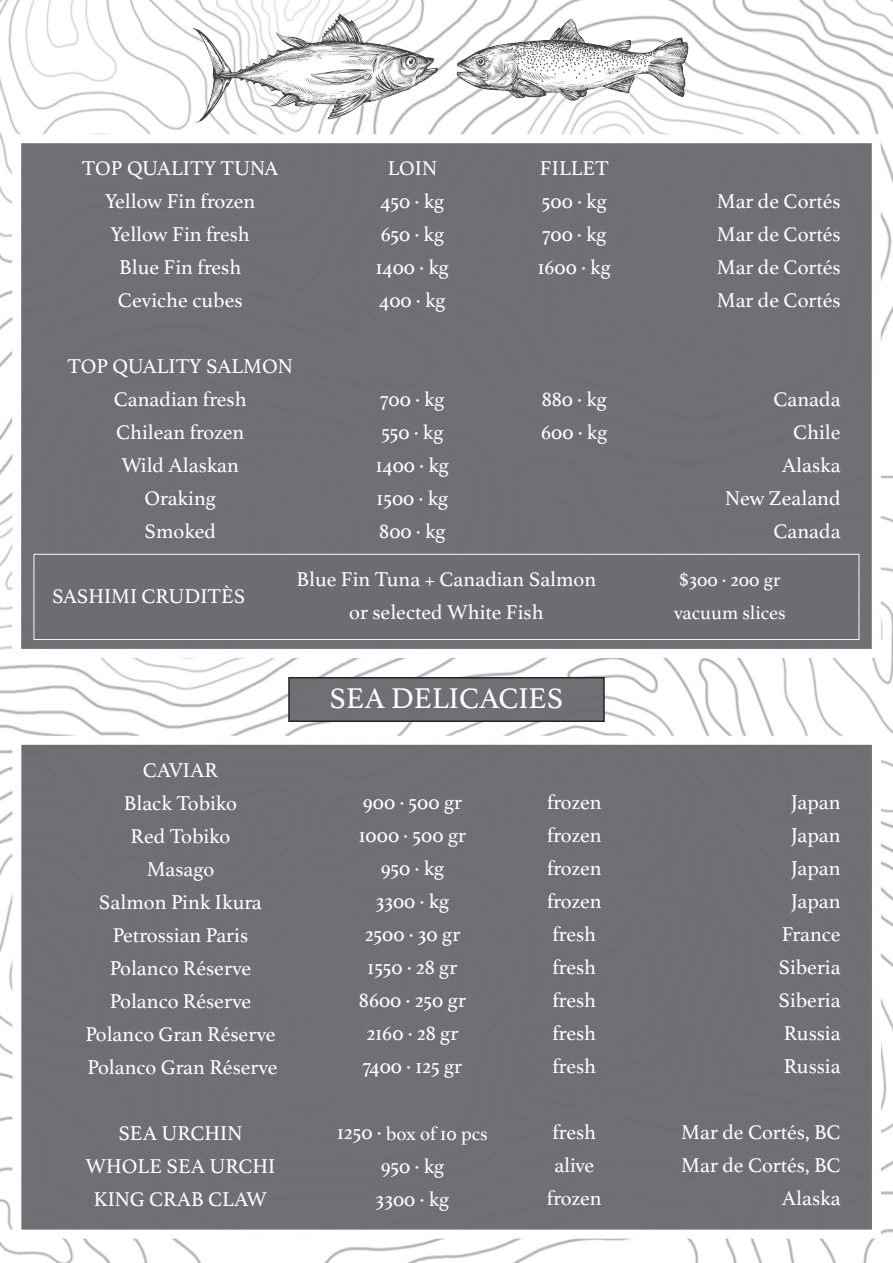
<style>
.page{position:relative;width:893px;height:1263px;background:#fff}
.page>*{position:absolute;margin:0;border:0;box-sizing:border-box;transform-origin:0 0}
.t1{font:30px "Athelas";color:#fff}
.t2{font:21px/33px "Athelas";color:#fff;text-align:center}
.t3{font:19.5px/33px "Athelas";color:#fff}
.s1{font-size:21px}
</style>
<div class="page">
<img style="left:0;top:0;width:893px;height:1263px">
<div style="left:12px;top:134px;width:869px;height:524px;background:#6c6d70;border:9px solid #fff"></div>
<div style="left:34px;top:554px;width:825px;height:86px;background:#6c6d70;border:1px solid #fff"></div>
<div style="left:12px;top:736px;width:869px;height:502px;background:#6c6d70;border:9px solid #fff"></div>
<div style="left:288px;top:677px;width:317px;height:45px;background:#6c6d70;border:2px solid #231f20"></div>
<img style="left:186px;top:12px;width:521px;height:113px">
<p class="t2" style="left:82px;top:151px;width:198px">TOP QUALITY TUNA<br>Yellow Fin frozen<br>Yellow Fin fresh<br>Blue Fin fresh<br>Ceviche cubes</p>
<p class="t2" style="left:68px;top:349px;width:227px">TOP QUALITY SALMON<br>Canadian fresh<br>Chilean frozen<br>Wild Alaskan<br>Oraking<br>Smoked</p>
<p class="t2" style="left:376px;top:151px;width:75px">LOIN<br>450 · kg<br>650 · kg<br>1400 · kg<br>400 · kg</p>
<p class="t2" style="left:376px;top:382px;width:75px;text-align:left">700 · kg<br>550 · kg<br>1400 · kg<br>1500 · kg<br>800 · kg</p>
<p class="t2" style="left:538px;top:151px;width:75px;text-align:left">FILLET<br>500 · kg<br>700 · kg<br>1600 · kg</p>
<p class="t2" style="left:541px;top:382px;width:68px;text-align:left">880 · kg<br>600 · kg</p>
<p class="t2" style="left:52px;top:579px;width:195px">SASHIMI CRUDITÈS</p>
<p class="t2" style="left:297px;top:562px;width:301px">Blue Fin Tuna + Canadian Salmon or selected White Fish</p>
<p class="t2" style="left:85px;top:753px;width:194px">CAVIAR<br>Black Tobiko<br>Red Tobiko<br>Masago<br>Salmon Pink Ikura<br>Petrossian Paris<br>Polanco Réserve<br>Polanco Réserve<br>Polanco Gran Réserve<br>Polanco Gran Réserve</p>
<p class="t2" style="left:85px;top:1116px;width:191px">SEA URCHIN<br>WHOLE SEA URCHI<br>KING CRAB CLAW</p>
<h1 class="t1" style="left:330px;top:674px;width:235px">SEA DELICACIES</h1>
<p class="t2" style="left:359px;top:785px;width:109px">900 · 500 gr<br>1000 · 500 gr<br>950 · kg<br>3300 · kg<br>2500 · 30 gr<br>1550 · 28 gr<br>8600 · 250 gr<br>2160 · 28 gr<br>7400 · 125 gr</p>
<p class="t3" style="left:337px;top:1116px;width:152px"><span class="s1">1250 ·</span> box of 10 pcs</p>
<p class="t2" style="left:376px;top:1148px;width:75px;text-align:left">950 · kg<br>3300 · kg</p>
<p class="t2" style="left:547px;top:785px;width:56px;text-align:left">frozen frozen frozen frozen fresh fresh fresh fresh fresh</p>
<p class="t2" style="left:547px;top:1115px;width:56px">fresh alive frozen</p>
<p class="t2" style="left:717px;top:184px;width:125px;text-align:justify">Mar de Cortés Mar de Cortés Mar de Cortés Mar de Cortés</p>
<p class="t2" style="left:725px;top:382px;width:117px;text-align:right">Canada<br>Chile<br>Alaska<br>New Zealand<br>Canada</p>
<p class="t3" style="left:674px;top:562px;width:113px">$300 · 200 gr vacuum slices</p>
<p class="t2" style="left:778px;top:785px;width:64px">Japan<br>Japan<br>Japan<br>Japan<br>France<br>Siberia<br>Siberia<br>Russia<br>Russia</p>
<p class="t2" style="left:681px;top:1115px;width:161px;text-align:right">Mar de Cortés, BC<br>Mar de Cortés, BC<br>Alaska</p>
</div>
